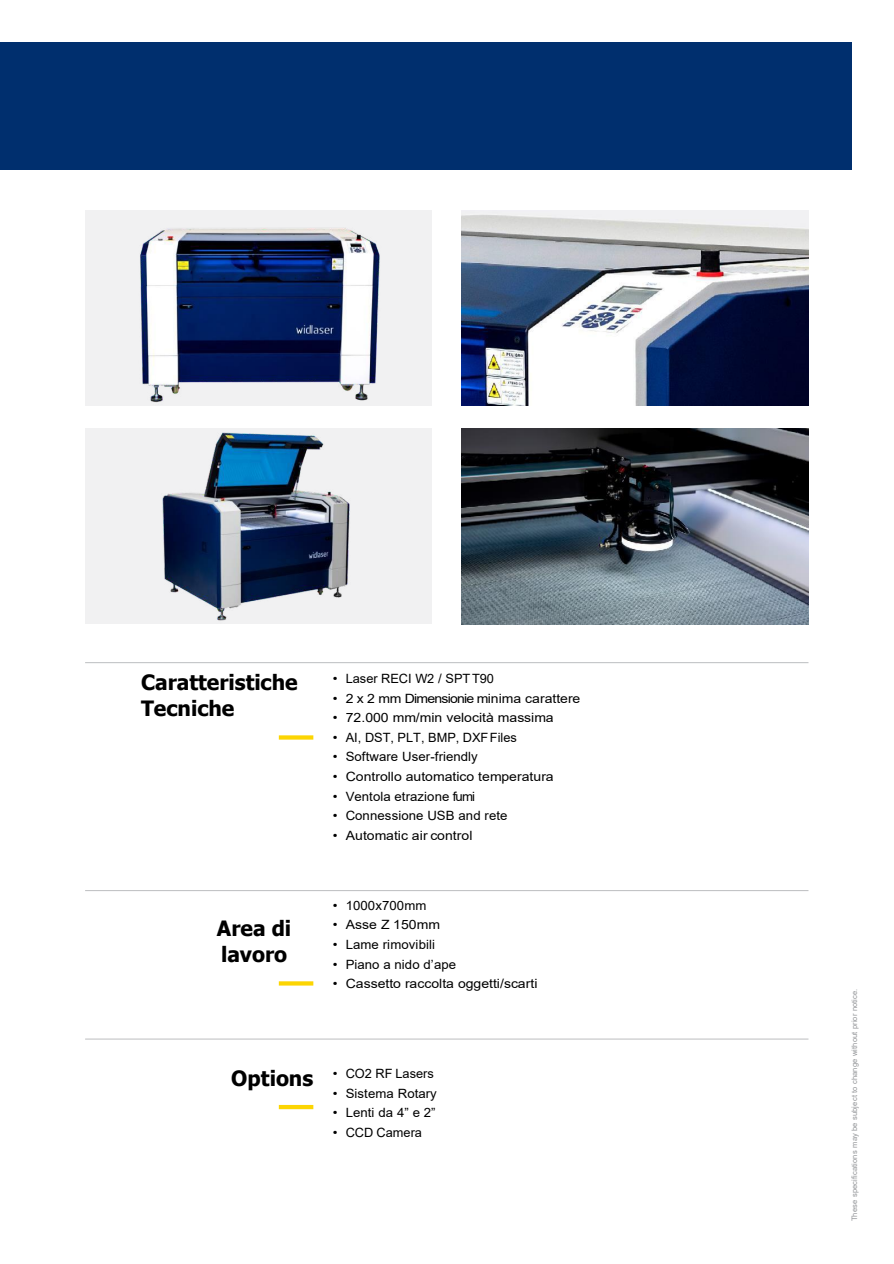
<style>
.page{position:relative;width:894px;height:1264px;background:#fff}
.page>*{position:absolute;margin:0;border:0;box-sizing:border-box;transform-origin:0 0}
.t1{font:700 21px/26.4px "Tahoma";color:#000}
.t2{font:12.75px "Arial";color:#000;scale:1.06 1}
.t3{font:7.5px "Arial";letter-spacing:.015em;color:#939598}
</style>
<div class="page">
<div style="left:0;top:43px;width:850px;height:127px;background:#002f6e"></div>
<div style="left:85px;top:428px;width:346px;height:196px;background:#f1f1f2"></div>
<img style="left:162px;top:432px;width:188px;height:189px">
<hr style="left:85px;top:662px;width:723px;height:1px;background:#bcbec0">
<img style="left:462px;top:210px;width:346px;height:195px">
<svg style="left:279px;top:1104px;width:34px;height:4px"></svg>
<svg style="left:279px;top:981px;width:34px;height:4px"></svg>
<svg style="left:279px;top:735px;width:34px;height:4px"></svg>
<div style="left:85px;top:210px;width:346px;height:195px;background:#f1f1f2"></div>
<img style="left:140px;top:228px;width:240px;height:175px">
<img style="left:462px;top:428px;width:346px;height:196px">
<hr style="left:85px;top:890px;width:723px;height:1px;background:#bcbec0">
<hr style="left:85px;top:1038px;width:723px;height:1px;background:#bcbec0">
<h1 class="t1" style="left:141px;top:669px;width:158px">Caratteristiche<br>Tecniche</h1>
<h1 class="t1" style="left:217px;top:916px;width:76px;line-height:25.2px">Area di lavoro</h1>
<p class="t2" style="left:333px;top:669px;width:153px">• Laser RECI W2 / SPTT90</p>
<p class="t2" style="left:333px;top:689px;width:235px">• 2 x 2 mm Dimensionie minima carattere</p>
<p class="t2" style="left:333px;top:708px;width:210px">• 72.000 mm/min velocità massima</p>
<p class="t2" style="left:333px;top:728px;width:175px">• AI, DST, PLT, BMP, DXFFiles</p>
<p class="t2" style="left:333px;top:748px;width:138px">• Software User-friendly</p>
<p class="t2" style="left:333px;top:767px;width:210px">• Controllo automatico temperatura</p>
<p class="t2" style="left:333px;top:787px;width:136px">• Ventola etrazione fumi</p>
<p class="t2" style="left:333px;top:806px;width:166px">• Connessione USB and rete</p>
<p class="t2" style="left:333px;top:826px;width:133px">• Automatic air control</p>
<p class="t2" style="left:333px;top:896px;width:90px">• 1000x700mm</p>
<p class="t2" style="left:333px;top:915px;width:103px">• Asse Z 150mm</p>
<p class="t2" style="left:333px;top:935px;width:98px">• Lame rimovibili</p>
<p class="t2" style="left:333px;top:955px;width:118px">• Piano a nido d’ape</p>
<p class="t2" style="left:333px;top:974px;width:194px">• Cassetto raccolta oggetti/scarti</p>
<h1 class="t1" style="left:231px;top:1065px;width:83px">Options</h1>
<p class="t2" style="left:333px;top:1064px;width:97px">• CO2 RF Lasers</p>
<p class="t2" style="left:333px;top:1083px;width:100px">• Sistema Rotary</p>
<p class="t2" style="left:333px;top:1103px;width:98px">• Lenti da 4” e 2”</p>
<p class="t2" style="left:333px;top:1123px;width:85px">• CCD Camera</p>
<p class="t3" style="left:849px;top:1221px;width:234px;rotate:-90deg">These specifications may be subject to change without prior notice.</p>
</div>
